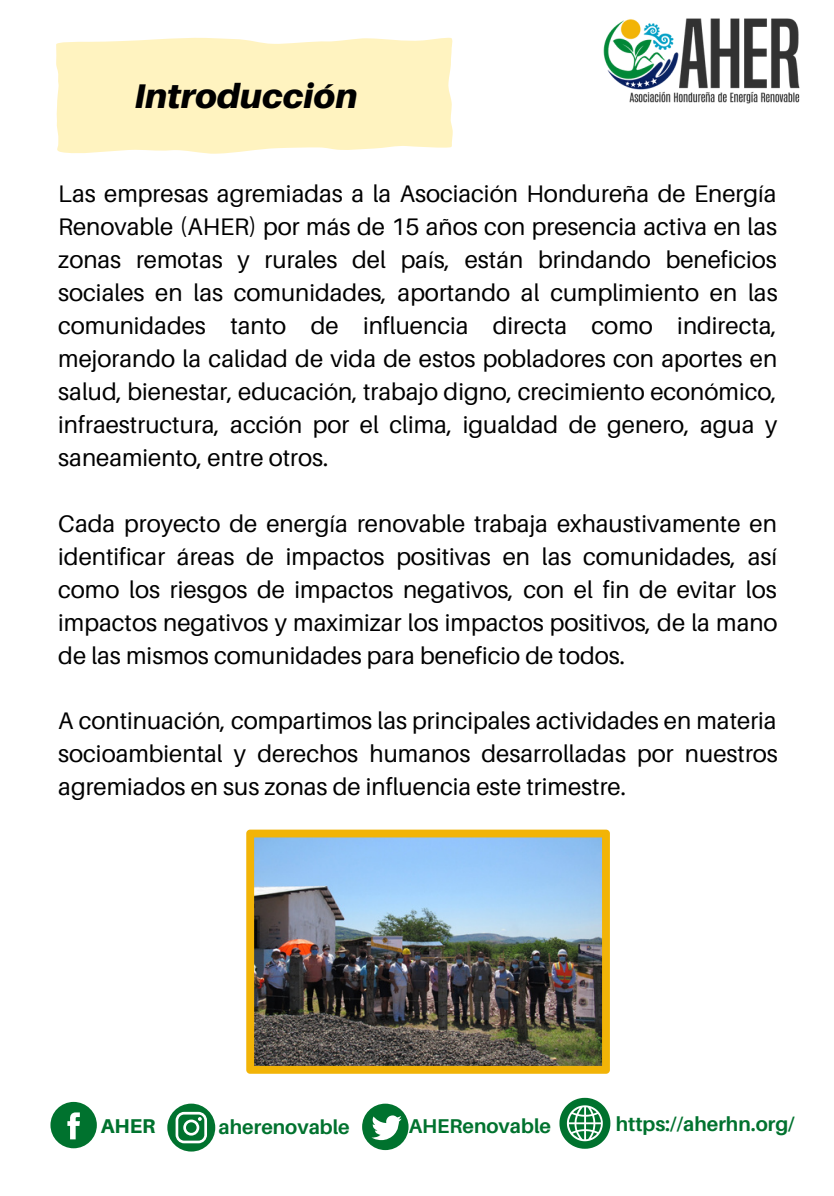
<style>
.page{position:relative;width:834px;height:1196px;background:#fff}
.page>*{position:absolute;margin:0;border:0;box-sizing:border-box;transform-origin:0 0}
.t1{font:italic 900 34.2px "Aileron";color:#000}
.t2{font:24px/33px "Aileron";color:#000;text-align:justify}
.t3{font:700 20px "Aileron";color:#00722e}
.t4{font:800 20px "Aileron";color:#00722e}
</style>
<div class="page">
<img style="left:603px;top:18px;width:197px;height:86px">
<svg style="left:50px;top:1101px;width:47px;height:47px"></svg>
<svg style="left:167px;top:1103px;width:48px;height:48px"></svg>
<svg style="left:362px;top:1103px;width:46px;height:47px"></svg>
<svg style="left:559px;top:1097px;width:51px;height:51px"></svg>
<svg style="left:56px;top:37px;width:397px;height:117px;background:#fff3c4"></svg>
<img style="left:246px;top:829px;width:364px;height:244px">
<p class="t1" style="left:135px;top:75px;width:224px">Introducción</p>
<p class="t2" style="left:58px;top:177px;width:721px">Las empresas agremiadas a la Asociación Hondureña de Energía Renovable (AHER) por más de 15 años con presencia activa en las zonas remotas y rurales del país, están brindando beneficios sociales en las comunidades, aportando al cumplimiento en las comunidades tanto de influencia directa como indirecta, mejorando la calidad de vida de estos pobladores con aportes en salud, bienestar, educación, trabajo digno, crecimiento económico, infraestructura, acción por el clima, igualdad de genero, agua y saneamiento, entre otros.</p>
<p class="t2" style="left:58px;top:506px;width:721px">Cada proyecto de energía renovable trabaja exhaustivamente en identificar áreas de impactos positivas en las comunidades, así como los riesgos de impactos negativos, con el fin de evitar los impactos negativos y maximizar los impactos positivos, de la mano de las mismos comunidades para beneficio de todos.</p>
<p class="t2" style="left:58px;top:704px;width:721px">A continuación, compartimos las principales actividades en materia socioambiental y derechos humanos desarrolladas por nuestros agremiados en sus zonas de influencia este trimestre.</p>
<p class="t4" style="left:101px;top:1113px;width:56px">AHER</p>
<p class="t3" style="left:219px;top:1114px;width:133px">aherenovable</p>
<p class="t3" style="left:409px;top:1113px;width:144px">AHERenovable</p>
<p class="t3" style="left:616px;top:1111px;width:180px">https://aherhn.org/</p>
</div>
